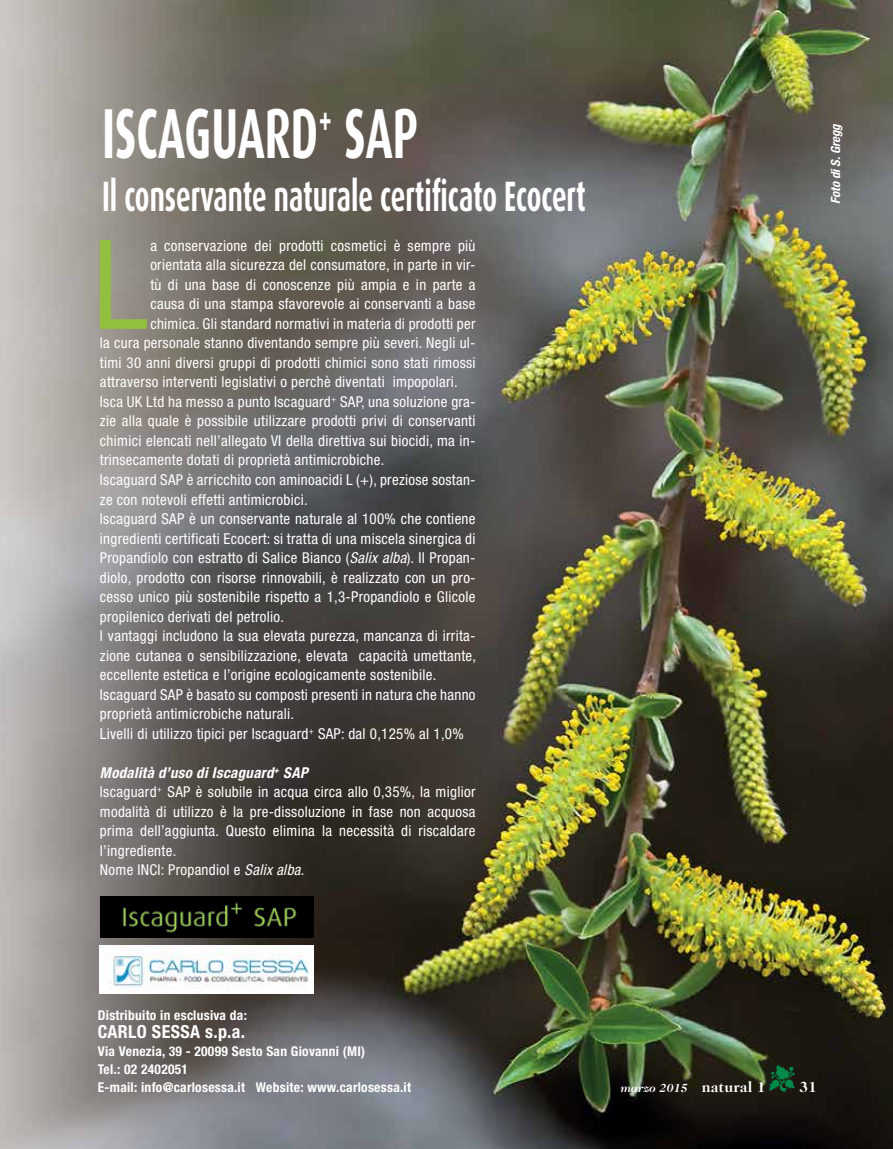
<style>
.page{position:relative;width:893px;height:1149px;background:#fff}
.page>*{position:absolute;margin:0;border:0;box-sizing:border-box;transform-origin:0 0}
.t1{font:condensed 124.2px "Helvetica Neue LT Pro";color:#93bf3e}
.t2{font:700 70.8px "Dax";color:#fff;scale:.62 1}
.t3{font:700 42.45px "Dax";color:#fff;scale:.62 1}
.t4{font:700 condensed 18px "Helvetica Neue LT Std";letter-spacing:.02em;color:#fff}
.t5{font:condensed 15px/19.5px "Helvetica Neue LT Pro";letter-spacing:.02em;color:#fff}
.t6{font:700 15px "Caslon 224 IT Cby BT";color:#fff}
.t7{font:700 condensed 13.5px/18px "Helvetica Neue LT Std";letter-spacing:.02em;color:#fff}
.t8{font:italic 700 condensed 12.75px "Helvetica Neue";color:#fff}
.t9{font:italic 700 12px "Caslon 224 IT Cby BT";color:#fff}
.s1{font-style:italic}
.s2{font-weight:700;font-style:italic}
.s3{color:#008a4a}
.s4{font-style:normal;font-size:15px}
</style>
<div class="page">
<img style="left:0;top:0;width:893px;height:1148px">
<img style="left:100px;top:896px;width:213px;height:40px">
<img style="left:100px;top:945px;width:213px;height:48px">
<h2 class="t2" style="left:102px;top:94px;width:511px">ISCAGUARD<sup>+</sup> SAP</h2>
<h3 class="t3" style="left:102px;top:172px;width:781px">Il conservante naturale certificato Ecocert</h3>
<h1 class="t1" style="left:93px;top:211px;width:57px">L</h1>
<p class="t5" style="left:150px;top:235px;width:327px">a conservazione dei prodotti cosmetici è sempre più</p>
<p class="t5" style="left:150px;top:255px;width:327px">orientata alla sicurezza del consumatore, in parte in vir-</p>
<p class="t5" style="left:150px;top:274px;width:327px">tù di una base di conoscenze più ampia e in parte a</p>
<p class="t5" style="left:150px;top:294px;width:327px">causa di una stampa sfavorevole ai conservanti a base</p>
<p class="t5" style="left:150px;top:313px;width:327px">chimica. Gli standard normativi in materia di prodotti per</p>
<p class="t5" style="left:100px;top:333px;width:377px">la cura personale stanno diventando sempre più severi. Negli ul-</p>
<p class="t5" style="left:100px;top:352px;width:377px">timi 30 anni diversi gruppi di prodotti chimici sono stati rimossi</p>
<p class="t5" style="left:100px;top:372px;width:359px">attraverso interventi legislativi o perchè diventati impopolari.</p>
<p class="t5" style="left:100px;top:391px;width:377px">Isca UK Ltd ha messo a punto Iscaguard<sup>+</sup> SAP, una soluzione gra-</p>
<p class="t5" style="left:100px;top:411px;width:377px">zie alla quale è possibile utilizzare prodotti privi di conservanti</p>
<p class="t5" style="left:100px;top:430px;width:377px">chimici elencati nell’allegato VI della direttiva sui biocidi, ma in-</p>
<p class="t5" style="left:100px;top:450px;width:286px">trinsecamente dotati di proprietà antimicrobiche.</p>
<p class="t5" style="left:100px;top:469px;width:377px">Iscaguard SAP è arricchito con aminoacidi L (+), preziose sostan-</p>
<p class="t5" style="left:100px;top:489px;width:209px">ze con notevoli effetti antimicrobici.</p>
<p class="t5" style="left:100px;top:508px;width:377px">Iscaguard SAP è un conservante naturale al 100% che contiene</p>
<p class="t5" style="left:100px;top:528px;width:377px">ingredienti certificati Ecocert: si tratta di una miscela sinergica di</p>
<p class="t5" style="left:100px;top:547px;width:377px">Propandiolo con estratto di Salice Bianco (<span class="s1">Salix alba</span>). Il Propan-</p>
<p class="t5" style="left:100px;top:567px;width:377px">diolo, prodotto con risorse rinnovabili, è realizzato con un pro-</p>
<p class="t5" style="left:100px;top:586px;width:377px">cesso unico più sostenibile rispetto a 1,3-Propandiolo e Glicole</p>
<p class="t5" style="left:100px;top:606px;width:186px">propilenico derivati del petrolio.</p>
<p class="t5" style="left:100px;top:625px;width:377px">I vantaggi includono la sua elevata purezza, mancanza di irrita-</p>
<p class="t5" style="left:100px;top:645px;width:378px">zione cutanea o sensibilizzazione, elevata capacità umettante,</p>
<p class="t5" style="left:100px;top:664px;width:338px">eccellente estetica e l’origine ecologicamente sostenibile.</p>
<p class="t5" style="left:100px;top:684px;width:377px">Iscaguard SAP è basato su composti presenti in natura che hanno</p>
<p class="t5" style="left:100px;top:703px;width:196px">proprietà antimicrobiche naturali.</p>
<p class="t5" style="left:100px;top:723px;width:365px">Livelli di utilizzo tipici per Iscaguard<sup>+</sup> SAP: dal 0,125% al 1,0%</p>
<p class="t5" style="left:100px;top:762px;width:377px"><span class="s2">Modalità d’uso di Iscaguard</span><sup>+</sup> <span class="s2">SAP<br></span>Iscaguard<sup>+</sup> SAP è solubile in acqua circa allo 0,35%, la miglior modalità di utilizzo è la pre-dissoluzione in fase non acquosa prima dell’aggiunta. Questo elimina la necessità di riscaldare l’ingrediente.<br>Nome INCI: Propandiol e <span class="s1">Salix alba</span>.</p>
<p class="t8" style="left:828px;top:204px;width:82px;rotate:-90deg">Foto di S. Gregg</p>
<p class="t7" style="left:98px;top:1006px;width:151px">Distribuito in esclusiva da:</p>
<p class="t4" style="left:98px;top:1020px;width:149px">CARLO SESSA s.p.a.</p>
<p class="t7" style="left:98px;top:1042px;width:315px">Via Venezia, 39 - 20099 Sesto San Giovanni (MI)<br>Tel.: 02 2402051<br>E-mail: info@carlosessa.it Website: www.carlosessa.it</p>
<p class="t6" style="left:769px;top:1077px;width:49px"><span class="s3">▼</span> 31</p>
<p class="t9" style="left:621px;top:1079px;width:146px">marzo 2015 <span class="s4">natural 1</span></p>
</div>
